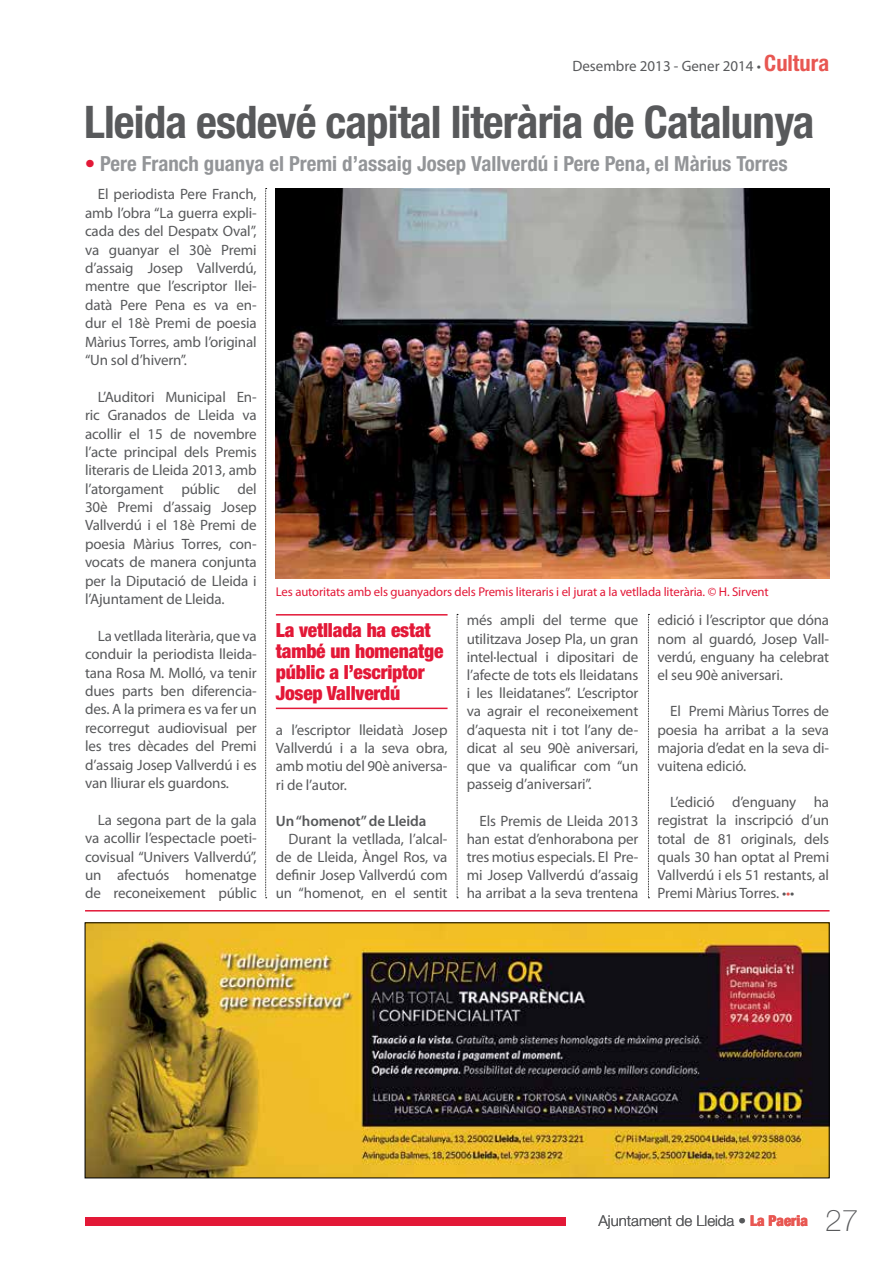
<style>
.page{position:relative;width:893px;height:1263px;background:#fff}
.page>*{position:absolute;margin:0;border:0;box-sizing:border-box;transform-origin:0 0}
.t1{font:700 condensed 45px "Helvetica Neue LT Std";letter-spacing:-.02em;color:#58595b}
.t2{font:700 condensed 20.85px "Helvetica Neue LT Std";color:#939598}
.t3{font:900 condensed 19.5px/21px "Helvetica Neue LT Std";letter-spacing:-.01em;color:#e31837}
.t4{font:15px/18.5px "Myriad Pro";letter-spacing:-.01em;color:#58595b;text-align:justify}
.t5{font:300 15px "Helvetica Neue LT Std";color:#58595b}
.t6{font:600 15px "Myriad Pro";letter-spacing:-.01em;color:#58595b}
.t7{font:12.75px "Myriad Pro";letter-spacing:-.01em;color:#e31837}
.s1{font-family:"Helvetica Neue LT Std";font-weight:700;font-stretch:condensed;font-size:22.5px;color:#e85752}
.s2{font-size:21px;color:#e31837}
.s3{color:#e85752}
.s4{font-weight:500}
.s5{font-weight:900;font-stretch:condensed;color:#e85752}
.s6{font-weight:100;font-size:30px}
</style>
<div class="page">
<img style="left:87px;top:924px;width:741px;height:252px">
<hr style="left:85px;top:910px;width:745px;height:1px;background:#e31837">
<div style="left:85px;top:1217px;width:481px;height:9px;background:#e31837"></div>
<img style="left:276px;top:188px;width:553px;height:390px">
<hr style="left:276px;top:708px;width:172px;height:1px;background:#e31837">
<hr style="left:276px;top:614px;width:172px;height:1px;background:#e31837">
<svg style="left:457px;top:614px;width:1px;height:284px"></svg>
<svg style="left:648px;top:614px;width:1px;height:284px"></svg>
<svg style="left:265px;top:188px;width:2px;height:710px"></svg>
<p class="t4" style="left:572px;top:57px;width:258px">Desembre 2013 - Gener 2014 • <span class="s1">Cultura</span></p>
<h1 class="t1" style="left:84px;top:95px;width:732px">Lleida esdevé capital literària de Catalunya</h1>
<h2 class="t2" style="left:85px;top:151px;width:704px"><span class="s2">•</span> Pere Franch guanya el Premi d’assaig Josep Vallverdú i Pere Pena, el Màrius Torres</h2>
<p class="t4" style="left:85px;top:185px;width:173px;text-indent:13px">El periodista Pere Franch, amb l’obra “La guerra expli&shy;cada des del Despatx Oval”, va guanyar el 30è Premi d’assaig Josep Vallverdú, mentre que l’escriptor llei&shy;datà Pere Pena es va en&shy;dur el 18è Premi de poesia Màrius Torres, amb l’original “Un sol d’hivern”.</p>
<p class="t4" style="left:85px;top:387px;width:173px;text-indent:13px">L’Auditori Municipal En&shy;ric Granados de Lleida va acollir el 15 de novembre l’acte principal dels Premis literaris de Lleida 2013, amb l’atorgament públic del 30è Premi d’assaig Josep Vallverdú i el 18è Premi de poesia Màrius Torres, con&shy;vocats de manera conjunta per la Diputació de Lleida i l’Ajuntament de Lleida.</p>
<p class="t4" style="left:85px;top:626px;width:173px;text-indent:13px">La vetllada literària, que va conduir la periodista lleida&shy;tana Rosa M. Molló, va tenir dues parts ben diferencia&shy;des. A la primera es va fer un recorregut audiovisual per les tres dècades del Premi d’assaig Josep Vallverdú i es van lliurar els guardons.</p>
<p class="t4" style="left:85px;top:810px;width:173px;text-indent:13px">La segona part de la gala va acollir l’espectacle poeti&shy;covisual “Univers Vallverdú”, un afectuós homenatge de reconeixement públic</p>
<p class="t7" style="left:276px;top:583px;width:494px">Les autoritats amb els guanyadors dels Premis literaris i el jurat a la vetllada literària. © H. Sirvent</p>
<h3 class="t3" style="left:276px;top:619px;width:169px">La vetllada ha estat també un homenatge públic a l’escriptor<br>Josep Vallverdú</h3>
<p class="t4" style="left:657px;top:611px;width:173px">edició i l’escriptor que dóna nom al guardó, Josep Vall&shy;verdú, enguany ha celebrat el seu 90è aniversari.</p>
<p class="t4" style="left:657px;top:702px;width:173px;text-indent:13px">El Premi Màrius Torres de poesia ha arribat a la seva majoria d’edat en la seva di&shy;vuitena edició.</p>
<p class="t4" style="left:657px;top:793px;width:173px;text-indent:13px">L’edició d’enguany ha registrat la inscripció d’un total de 81 originals, dels quals 30 han optat al Premi Vallverdú i els 51 restants, al Premi Màrius Torres. •<span class="s3">•</span>•</p>
<p class="t4" style="left:467px;top:611px;width:173px">més ampli del terme que utilitzava Josep Pla, un gran intel·lectual i dipositari de l’afecte de tots els lleidatans i les lleidatanes”. L’escriptor va agrair el reconeixement d’aquesta nit i tot l’any de&shy;dicat al seu 90è aniversari, que va qualificar com “un passeig d’aniversari”.</p>
<p class="t4" style="left:467px;top:811px;width:173px;text-indent:13px">Els Premis de Lleida 2013 han estat d’enhorabona per tres motius especials. El Pre&shy;mi Josep Vallverdú d’assaig ha arribat a la seva trentena</p>
<p class="t4" style="left:276px;top:721px;width:173px">a l’escriptor lleidatà Josep Vallverdú i a la seva obra, amb motiu del 90è aniversa&shy;ri de l’autor.</p>
<p class="t6" style="left:276px;top:811px;width:152px">Un “homenot” de Lleida</p>
<p class="t4" style="left:276px;top:829px;width:173px;text-indent:13px">Durant la vetllada, l’alcal&shy;de de Lleida, Àngel Ros, va definir Josep Vallverdú com un “homenot, en el sentit</p>
<p class="t5" style="left:598px;top:1211px;width:262px">Ajuntament de Lleida <span class="s4">•</span> <span class="s5">La Paeria</span> <span class="s6">27</span></p>
</div>
